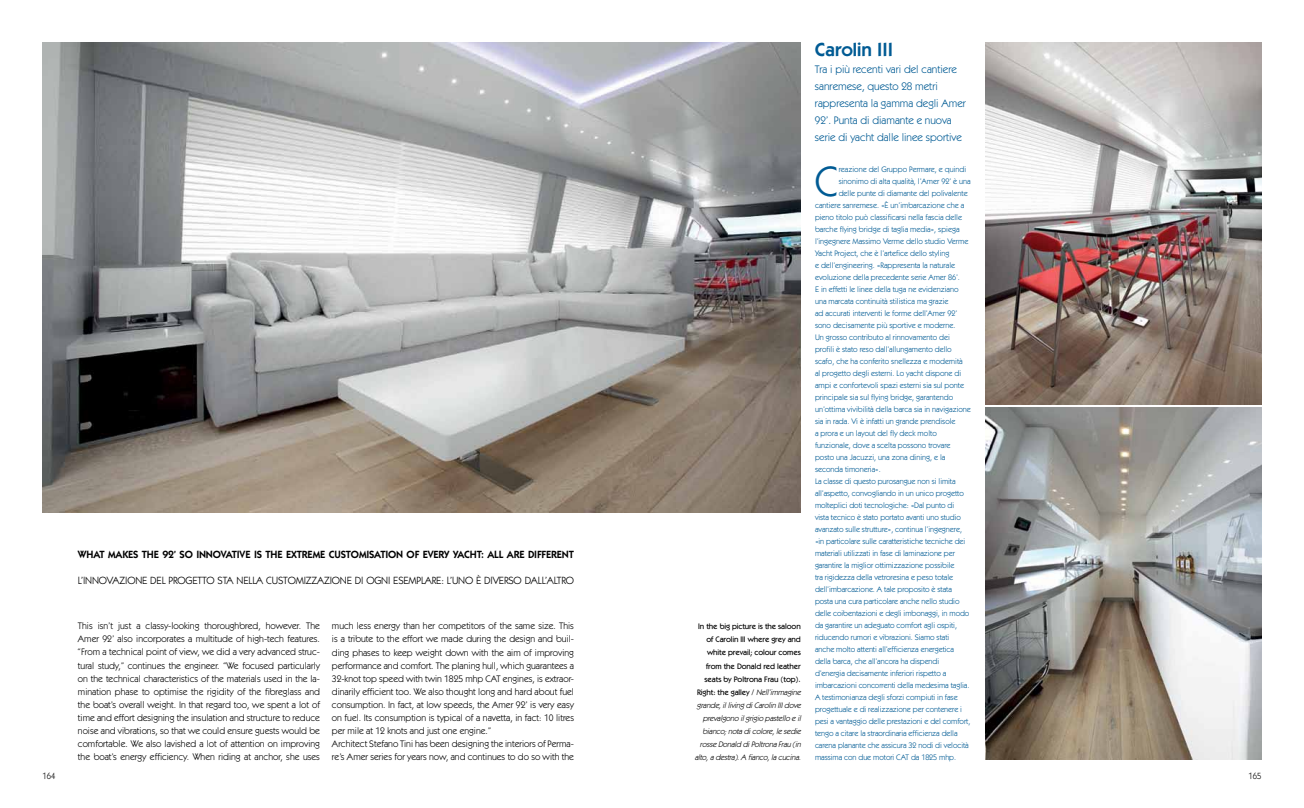
<style>
.page{position:relative;width:1304px;height:808px;background:#fff}
.page>*{position:absolute;margin:0;border:0;box-sizing:border-box;transform-origin:0 0}
.t1{font:42.6px "ITC Kabel Std";color:#005b94}
.t2{font:600 19px "ITC Kabel Std";color:#005b94}
.t3{font:11px/17px "ITC Kabel Std";color:#005b94}
.t4{font:10.5px "ITC Kabel Std";letter-spacing:-.015em;color:#000}
.t5{font:600 10.5px "ITC Kabel Std";letter-spacing:-.015em;color:#000}
.t6{font:9.5px/13px "ITC Kabel Std";color:#000;text-align:justify}
.t7{font:9px "ITC Kabel Std";color:#000;scale:.95 1}
.t8{font:8px "ITC Kabel Std";letter-spacing:-.005em;color:#005b94}
.t9{font:italic 8px/13px "ITC Kabel Std";color:#000;text-align:right}
.s1{font-weight:500;font-style:normal}
</style>
<div class="page">
<img style="left:43px;top:43px;width:758px;height:469px">
<img style="left:985px;top:43px;width:276px;height:361px">
<img style="left:985px;top:408px;width:276px;height:352px">
<h3 class="t5" style="left:78px;top:548px;width:498px">WHAT MAKES THE 92’ SO INNOVATIVE IS THE EXTREME CUSTOMISATIO N O F EVERY YACHT: ALL ARE DIFFERENT</h3>
<h3 class="t4" style="left:78px;top:574px;width:79px">L’innovazione del</h3>
<h3 class="t4" style="left:169px;top:574px;width:24px">progett</h3>
<h3 class="t4" style="left:207px;top:574px;width:18px">o sta</h3>
<h3 class="t4" style="left:236px;top:574px;width:7px">nella</h3>
<h3 class="t4" style="left:266px;top:574px;width:7px">cust</h3>
<h3 class="t4" style="left:288px;top:574px;width:93px">omizzazi one di ogni</h3>
<h3 class="t4" style="left:393px;top:574px;width:7px">esemplare</h3>
<h3 class="t4" style="left:441px;top:574px;width:49px">: l’uno È divers</h3>
<h3 class="t4" style="left:514px;top:574px;width:18px">o dall</h3>
<h3 class="t4" style="left:545px;top:574px;width:9px">’altr</h3>
<h3 class="t4" style="left:566px;top:574px;width:10px">o</h3>
<p class="t6" style="left:78px;top:620px;width:244px">This isn’t just a classy-looking thoroughbred, however. The Amer 92’ also incorporates a multitude of high-tech features. “From a technical point of view, we did a very advanced struc&shy;tural study,” continues the engineer. “We focused particularly on the technical characteristics of the materials used in the la&shy;mination phase to optimise the rigidity of the fibreglass and the boat’s overall weight. In that regard too, we spent a lot of time and effort designing the insulation and structure to reduce noise and vibrations, so that we could ensure guests would be comfortable. We also lavished a lot of attention on improving the boat’s energy efficiency. When riding at anchor, she uses</p>
<p class="t6" style="left:332px;top:620px;width:244px;text-align:left">much less energy than her competitors of the same size. This is a tribute to the effort we made during the design and buil&shy;ding phases to keep weight down with the aim of improving performance and comfort. The planing hull, which guarantees a 32-knot top speed with twin 1825 mhp CAT engines, is extraor&shy;dinarily efficient too. We also thought long and hard about fuel consumption. In fact, at low speeds, the Amer 92’ is very easy on fuel. Its consumption is typical of a navetta, in fact: 10 litres per mile at 12 knots and just one engine.”<br>Architect Stefano Tini has been designing the interiors of Perma&shy;re’s Amer series for years now, and continues to do so with the</p>
<p class="t9" style="left:695px;top:620px;width:110px"><span class="s1">In the big picture is the saloon of Carolin III where grey and white prevail; colour comes from the Donald red leather seats by Poltrona Frau (top).<br>Right: the galley /</span> Nell’immagine grande,illivingdiCarolinIIIdove prevalgono ilgrigio pastello eil bianco;notadicolore,lesedie rosseDonald diPoltronaFrau(in alto,adestra).A fianco,lacucina.</p>
<h2 class="t2" style="left:815px;top:39px;width:68px">CAROLIN III</h2>
<h3 class="t3" style="left:815px;top:61px;width:152px">Tra i più recenti vari del cantiere sanremese, questo 28 metri rappresenta la gamma degli Amer<br>92’. Punta di diamante e nuova serie di yacht dalle linee sportive</h3>
<h1 class="t1" style="left:815px;top:156px;width:25px">C</h1>
<p class="t8" style="left:839px;top:164px;width:129px">reazione del Gruppo Permare, e quindi</p>
<p class="t8" style="left:839px;top:176px;width:133px">sinonimo di alta qualità, l’Amer 92’ è una</p>
<p class="t8" style="left:839px;top:188px;width:131px">delle punte di diamante del polivalente</p>
<p class="t8" style="left:815px;top:200px;width:151px">cantiere sanremese. «È un’imbarcazione che a</p>
<p class="t8" style="left:815px;top:212px;width:149px">pieno titolo può classificarsi nella fascia delle</p>
<p class="t8" style="left:815px;top:224px;width:146px">barche flying bridge di taglia media», spiega</p>
<p class="t8" style="left:815px;top:236px;width:155px">l’ingegnere Massimo Verme dello studio Verme</p>
<p class="t8" style="left:815px;top:248px;width:136px">Yacht Project, che è l’artefice dello styling</p>
<p class="t8" style="left:815px;top:260px;width:142px">e dell’engineering. «Rappresenta la naturale</p>
<p class="t8" style="left:815px;top:272px;width:146px">evoluzione della precedente serie Amer 86’.</p>
<p class="t8" style="left:815px;top:284px;width:145px">E in effetti le linee della tuga ne evidenziano</p>
<p class="t8" style="left:815px;top:296px;width:135px">una marcata continuità stilistica ma grazie</p>
<p class="t8" style="left:815px;top:308px;width:144px">ad accurati interventi le forme dell’Amer 92’</p>
<p class="t8" style="left:815px;top:320px;width:142px">sono decisamente più sportive e moderne.</p>
<p class="t8" style="left:815px;top:332px;width:136px">Un grosso contributo al rinnovamento dei</p>
<p class="t8" style="left:815px;top:344px;width:138px">profili è stato reso dall’allungamento dello</p>
<p class="t8" style="left:815px;top:356px;width:149px">scafo, che ha conferito snellezza e modernità</p>
<p class="t8" style="left:815px;top:368px;width:148px">al progetto degli esterni. Lo yacht dispone di</p>
<p class="t8" style="left:815px;top:380px;width:151px">ampi e confortevoli spazi esterni sia sul ponte</p>
<p class="t8" style="left:815px;top:392px;width:140px">principale sia sul flying bridge, garantendo</p>
<p class="t8" style="left:815px;top:404px;width:157px">un’ottima vivibilità della barca sia in navigazione</p>
<p class="t8" style="left:815px;top:416px;width:142px">sia in rada. Vi è infatti un grande prendisole</p>
<p class="t8" style="left:815px;top:428px;width:123px">a prora e un layout del fly deck molto</p>
<p class="t8" style="left:815px;top:440px;width:137px">funzionale, dove a scelta possono trovare</p>
<p class="t8" style="left:815px;top:452px;width:132px">posto una Jacuzzi, una zona dining, e la</p>
<p class="t8" style="left:815px;top:464px;width:67px">seconda timoneria».</p>
<p class="t8" style="left:815px;top:476px;width:142px">La classe di questo purosangue non si limita</p>
<p class="t8" style="left:815px;top:488px;width:150px">all’aspetto, convogliando in un unico progetto</p>
<p class="t8" style="left:815px;top:500px;width:141px">molteplici doti tecnologiche: «Dal punto di</p>
<p class="t8" style="left:815px;top:512px;width:147px">vista tecnico è stato portato avanti uno studio</p>
<p class="t8" style="left:815px;top:524px;width:148px">avanzato sulle strutture», continua l’ingegnere,</p>
<p class="t8" style="left:815px;top:536px;width:152px">«in particolare sulle caratteristiche tecniche dei</p>
<p class="t8" style="left:815px;top:548px;width:141px">materiali utilizzati in fase di laminazione per</p>
<p class="t8" style="left:815px;top:560px;width:141px">garantire la miglior ottimizzazione possibile</p>
<p class="t8" style="left:815px;top:572px;width:140px">tra rigidezza della vetroresina e peso totale</p>
<p class="t8" style="left:815px;top:584px;width:138px">dell’imbarcazione. A tale proposito è stata</p>
<p class="t8" style="left:815px;top:596px;width:146px">posta una cura particolare anche nello studio</p>
<p class="t8" style="left:815px;top:608px;width:156px">delle coibentazioni e degli imbonaggi, in modo</p>
<p class="t8" style="left:815px;top:620px;width:144px">da garantire un adeguato comfort agli ospiti,</p>
<p class="t8" style="left:815px;top:632px;width:136px">riducendo rumori e vibrazioni. Siamo stati</p>
<p class="t8" style="left:815px;top:644px;width:141px">anche molto attenti all’efficienza energetica</p>
<p class="t8" style="left:815px;top:656px;width:126px">della barca, che all’ancora ha dispendi</p>
<p class="t8" style="left:815px;top:668px;width:133px">d’energia decisamente inferiori rispetto a</p>
<p class="t8" style="left:815px;top:680px;width:156px">imbarcazioni concorrenti della medesima taglia.</p>
<p class="t8" style="left:815px;top:692px;width:144px">A testimonianza degli sforzi compiuti in fase</p>
<p class="t8" style="left:815px;top:704px;width:149px">progettuale e di realizzazione per contenere i</p>
<p class="t8" style="left:815px;top:716px;width:157px">pesi a vantaggio delle prestazioni e del comfort,</p>
<p class="t8" style="left:815px;top:728px;width:144px">tengo a citare la straordinaria efficienza della</p>
<p class="t8" style="left:815px;top:740px;width:155px">carena planante che assicura 32 nodi di velocità</p>
<p class="t8" style="left:815px;top:752px;width:143px">massima con due motori CAT da 1825 mhp.</p>
<p class="t7" style="left:43px;top:771px;width:15px">164</p>
<p class="t7" style="left:1249px;top:771px;width:15px">165</p>
</div>
